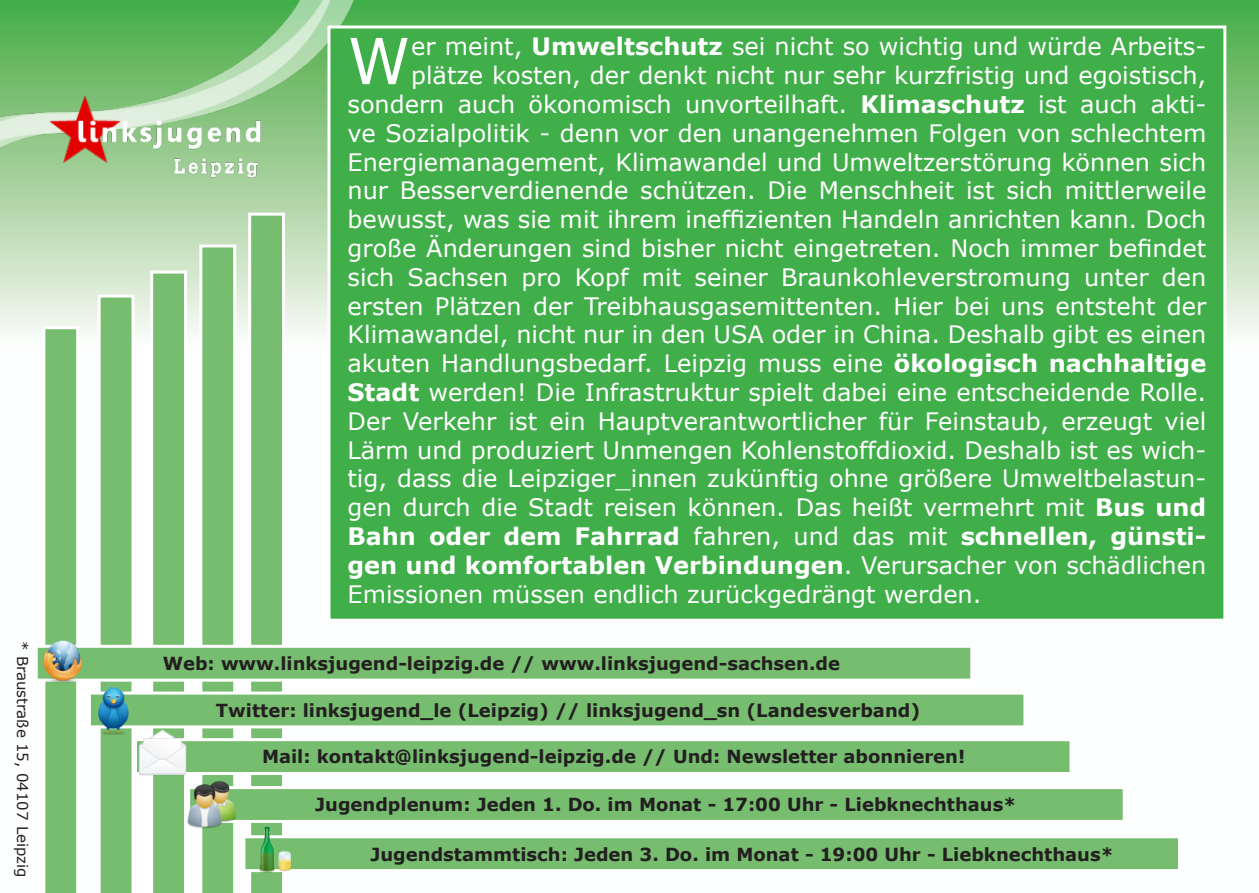
<style>
.page{position:relative;width:1259px;height:893px;background:#fff}
.page>*{position:absolute;margin:0;border:0;box-sizing:border-box;transform-origin:0 0}
.t1{font:63.6px "Verdana";color:#fff}
.t2{font:24px "Verdana";color:#fff}
.t3{font:700 24px "Verdana";color:#fff}
.t4{font:700 18px "Verdana";color:#231f20}
.t5{font:15px "Verdana";color:#231f20}
.s1{font-weight:700}
.s2{font-weight:400}
</style>
<div class="page">
<img style="left:0;top:0;width:1259px;height:829px">
<div style="left:329px;top:27px;width:895px;height:593px;background:#40ae49"></div>
<div style="left:327px;top:26px;width:899px;height:596px;border:3px solid #fff"></div>
<svg style="left:42px;top:326px;width:37px;height:567px;background:#8dc887"></svg>
<svg style="left:248px;top:213px;width:37px;height:680px"></svg>
<svg style="left:150px;top:271px;width:37px;height:622px"></svg>
<svg style="left:98px;top:294px;width:36px;height:599px;background:#86c47f"></svg>
<svg style="left:199px;top:244px;width:37px;height:649px;background:#8dc887"></svg>
<div style="left:36px;top:646px;width:935px;height:34px;background:#76bd6f"></div>
<div style="left:35px;top:645px;width:938px;height:37px;border:3px solid #fff"></div>
<div style="left:89px;top:693px;width:936px;height:34px;background:#76bd6f"></div>
<div style="left:88px;top:692px;width:938px;height:36px;border:3px solid #fff"></div>
<img style="left:42px;top:641px;width:42px;height:41px">
<img style="left:89px;top:686px;width:48px;height:48px">
<div style="left:189px;top:788px;width:935px;height:33px;background:#76bd6f"></div>
<div style="left:187px;top:786px;width:938px;height:37px;border:3px solid #fff"></div>
<div style="left:135px;top:740px;width:936px;height:33px;background:#76bd6f"></div>
<div style="left:134px;top:738px;width:938px;height:37px;border:3px solid #fff"></div>
<img style="left:138px;top:729px;width:48px;height:48px">
<div style="left:244px;top:837px;width:935px;height:34px;background:#76bd6f"></div>
<div style="left:242px;top:835px;width:939px;height:37px;border:3px solid #fff"></div>
<img style="left:187px;top:780px;width:48px;height:48px">
<img style="left:252px;top:824px;width:48px;height:48px">
<p class="t5" style="left:32px;top:641px;width:239px;rotate:90deg">* Braustraße 15, 04107 Leipzig</p>
<p class="t1" style="left:347px;top:21px;width:64px">W</p>
<p class="t2" style="left:411px;top:31px;width:797px">er meint, <span class="s1">Umweltschutz</span> sei nicht so wichtig und würde Arbeits-</p>
<p class="t2" style="left:411px;top:60px;width:796px">plätze kosten, der denkt nicht nur sehr kurzfristig und egoistisch,</p>
<p class="t2" style="left:347px;top:89px;width:860px">sondern auch ökonomisch unvorteilhaft. <span class="s1">Klimaschutz</span> ist auch akti-</p>
<p class="t2" style="left:347px;top:118px;width:860px">ve Sozialpolitik - denn vor den unangenehmen Folgen von schlechtem</p>
<p class="t2" style="left:347px;top:147px;width:860px">Energiemanagement, Klimawandel und Umweltzerstörung können sich</p>
<p class="t2" style="left:347px;top:175px;width:860px">nur Besserverdienende schützen. Die Menschheit ist sich mittlerweile</p>
<p class="t2" style="left:347px;top:204px;width:860px">bewusst, was sie mit ihrem ineffizienten Handeln anrichten kann. Doch</p>
<p class="t2" style="left:347px;top:233px;width:860px">große Änderungen sind bisher nicht eingetreten. Noch immer befindet</p>
<p class="t2" style="left:347px;top:262px;width:860px">sich Sachsen pro Kopf mit seiner Braunkohleverstromung unter den</p>
<p class="t2" style="left:347px;top:291px;width:860px">ersten Plätzen der Treibhausgasemittenten. Hier bei uns entsteht der</p>
<p class="t2" style="left:347px;top:319px;width:860px">Klimawandel, nicht nur in den USA oder in China. Deshalb gibt es einen</p>
<p class="t2" style="left:347px;top:348px;width:860px">akuten Handlungsbedarf. Leipzig muss eine <span class="s1">ökologisch nachhaltige</span></p>
<p class="t2" style="left:347px;top:377px;width:860px"><span class="s1">Stadt</span> werden! Die Infrastruktur spielt dabei eine entscheidende Rolle.</p>
<p class="t2" style="left:347px;top:406px;width:860px">Der Verkehr ist ein Hauptverantwortlicher für Feinstaub, erzeugt viel</p>
<p class="t2" style="left:347px;top:435px;width:860px">Lärm und produziert Unmengen Kohlenstoffdioxid. Deshalb ist es wich-</p>
<p class="t2" style="left:347px;top:463px;width:860px">tig, dass die Leipziger_innen zukünftig ohne größere Umweltbelastun-</p>
<p class="t2" style="left:347px;top:492px;width:860px">gen durch die Stadt reisen können. Das heißt vermehrt mit <span class="s1">Bus und</span></p>
<p class="t3" style="left:347px;top:521px;width:860px">Bahn oder dem Fahrrad <span class="s2">fahren, und das mit</span> schnellen, günsti-</p>
<p class="t3" style="left:347px;top:549px;width:860px">gen und komfortablen Verbindungen<span class="s2">. Verursacher von schädlichen</span></p>
<p class="t2" style="left:347px;top:579px;width:635px">Emissionen müssen endlich zurückgedrängt werden.</p>
<p class="t4" style="left:163px;top:652px;width:679px">Web: www.linksjugend-leipzig.de // www.linksjugend-sachsen.de</p>
<p class="t4" style="left:216px;top:699px;width:705px">Twitter: linksjugend_le (Leipzig) // linksjugend_sn (Landesverband)</p>
<p class="t4" style="left:262px;top:745px;width:705px">Mail: kontakt@linksjugend-leipzig.de // Und: Newsletter abonnieren!</p>
<p class="t4" style="left:315px;top:793px;width:702px">Jugendplenum: Jeden 1. Do. im Monat - 17:00 Uhr - Liebknechthaus*</p>
<p class="t4" style="left:370px;top:842px;width:744px">Jugendstammtisch: Jeden 3. Do. im Monat - 19:00 Uhr - Liebknechthaus*</p>
</div>
